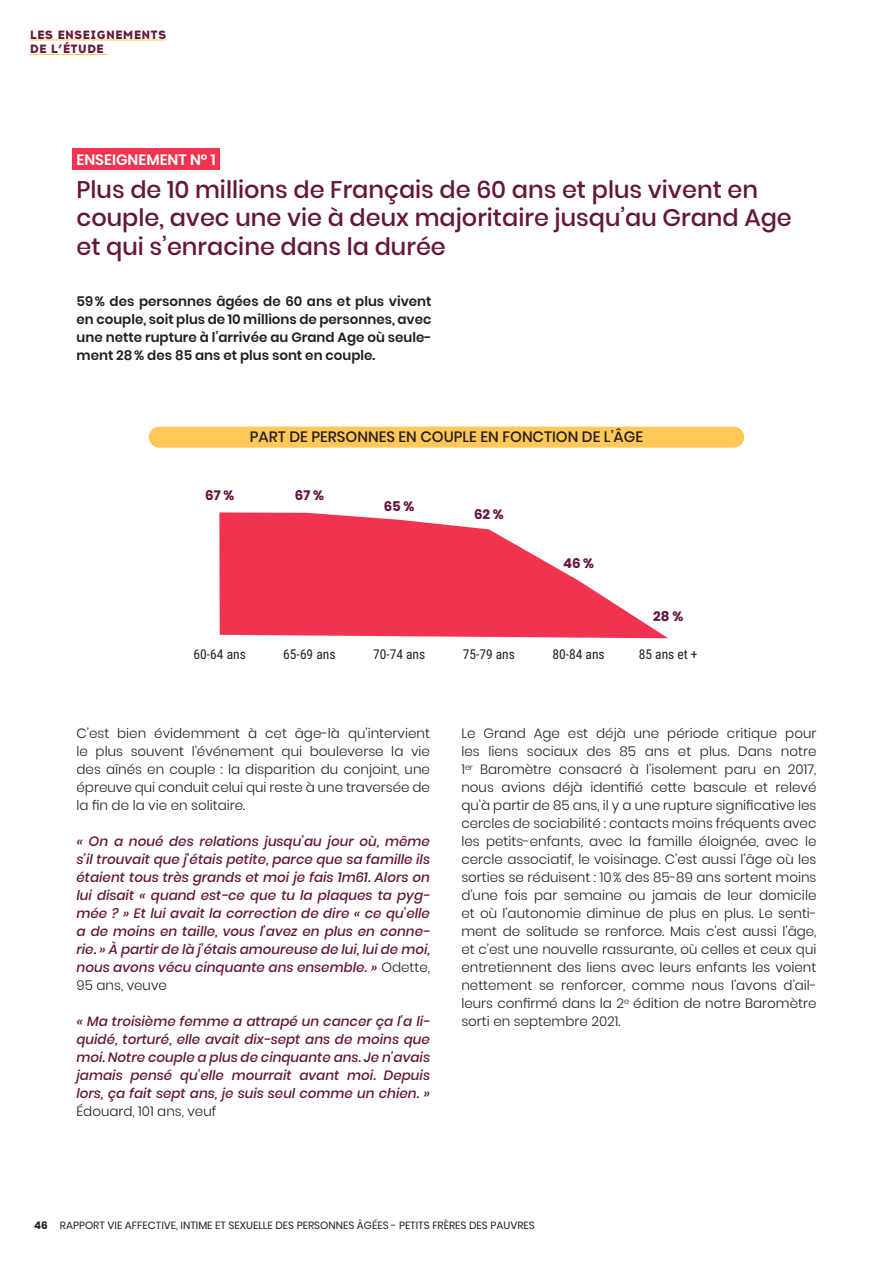
<style>
.page{position:relative;width:893px;height:1263px;background:#fff}
.page>*{position:absolute;margin:0;border:0;box-sizing:border-box;transform-origin:0 0}
.t1{font:500 24px/28.8px "Poppins";color:#64173c}
.t2{font:500 15px "Poppins";color:#241f1f}
.t3{font:600 15px "Poppins";color:#fff}
.t4{font:300 13.5px/18px "Poppins";color:#241f1f;text-align:justify}
.t5{font:italic 500 13.5px/18px "Poppins";color:#64173c;text-align:justify}
.t6{font:600 13.5px/18px "Poppins";color:#241f1f;text-align:justify}
.t7{font:13.5px "Roboto Condensed";color:#241f1f}
.t8{font:700 13.5px "Poppins";color:#64133f}
.t9{font:800 12px/14.4px "Acrom";letter-spacing:.01em;color:#64173c}
.t10{font:10.5px "Poppins";color:#241f1f}
.s1{font-weight:300;font-style:normal;color:#241f1f}
.s2{font-weight:700}
</style>
<div class="page">
<div style="left:72px;top:149px;width:148px;height:21px;background:#f1334f"></div>
<div style="left:149px;top:427px;width:595px;height:21px;background:#ffc858;border-radius:10px"></div>
<svg style="left:219px;top:512px;width:449px;height:126px;fill:#f1334f"></svg>
<hr style="left:30px;top:40px;width:136px;height:1px;background:#ffc858">
<hr style="left:30px;top:54px;width:78px;height:1px;background:#ffc858">
<p class="t9" style="left:30px;top:27px;width:138px">LES ENSEIGNEMENTS<br>DE L’ÉTUDE</p>
<p class="t3" style="left:77px;top:151px;width:141px">ENSEIGNEMENT N° 1</p>
<h1 class="t1" style="left:77px;top:175px;width:717px">Plus de 10 millions de Français de 60 ans et plus vivent en couple, avec une vie à deux majoritaire jusqu’au Grand Age et qui s’enracine dans la durée</h1>
<p class="t6" style="left:77px;top:292px;width:357px">59% des personnes âgées de 60 ans et plus vivent en couple, soit plus de 10 millions de personnes, avec une nette rupture à l’arrivée au Grand Age où seule&shy;ment 28% des 85 ans et plus sont en couple.</p>
<p class="t2" style="left:250px;top:428px;width:395px">PART DE PERSONNES EN COUPLE EN FONCTION DE L’ÂGE</p>
<p class="t8" style="left:205px;top:487px;width:30px">67 %</p>
<p class="t8" style="left:295px;top:487px;width:30px">67 %</p>
<p class="t8" style="left:384px;top:498px;width:32px">65 %</p>
<p class="t8" style="left:474px;top:507px;width:31px">62 %</p>
<p class="t8" style="left:563px;top:555px;width:33px">46 %</p>
<p class="t8" style="left:653px;top:608px;width:31px">28 %</p>
<p class="t7" style="left:194px;top:645px;width:54px">60-64 ans</p>
<p class="t7" style="left:283px;top:645px;width:54px">65-69 ans</p>
<p class="t7" style="left:373px;top:645px;width:54px">70-74 ans</p>
<p class="t7" style="left:463px;top:645px;width:54px">75-79 ans</p>
<p class="t7" style="left:552px;top:645px;width:54px">80-84 ans</p>
<p class="t7" style="left:639px;top:645px;width:60px">85 ans et +</p>
<p class="t4" style="left:77px;top:724px;width:355px">C’est bien évidemment à cet âge-là qu’intervient le plus souvent l’événement qui bouleverse la vie des aînés en couple : la disparition du conjoint, une épreuve qui conduit celui qui reste à une traversée de la fin de la vie en solitaire.</p>
<p class="t5" style="left:77px;top:832px;width:355px">« On a noué des relations jusqu’au jour où, même s’il trouvait que j’étais petite, parce que sa famille ils étaient tous très grands et moi je fais 1m61. Alors on lui disait « quand est-ce que tu la plaques ta pyg&shy;mée ? » Et lui avait la correction de dire « ce qu’elle a de moins en taille, vous l’avez en plus en conne&shy;rie. » À partir de là j’étais amoureuse de lui, lui de moi, nous avons vécu cinquante ans ensemble. » <span class="s1">Odette, 95 ans, veuve</span></p>
<p class="t5" style="left:77px;top:1012px;width:355px">« Ma troisième femme a attrapé un cancer ça l’a li&shy;quidé, torturé, elle avait dix-sept ans de moins que moi. Notre couple a plus de cinquante ans. Je n’avais jamais pensé qu’elle mourrait avant moi. Depuis lors, ça fait sept ans, je suis seul comme un chien. »</p>
<p class="t4" style="left:77px;top:1102px;width:141px">Édouard, 101 ans, veuf</p>
<p class="t4" style="left:461px;top:724px;width:357px">Le Grand Age est déjà une période critique pour les liens sociaux des 85 ans et plus. Dans notre 1<sup>er</sup> Baromètre consacré à l’isolement paru en 2017, nous avions déjà identifié cette bascule et relevé qu’à partir de 85 ans, il y a une rupture significative les cercles de sociabilité : contacts moins fréquents avec les petits-enfants, avec la famille éloignée, avec le cercle associatif, le voisinage. C’est aussi l’âge où les sorties se réduisent : 10% des 85-89 ans sortent moins d’une fois par semaine ou jamais de leur domicile et où l’autonomie diminue de plus en plus. Le senti&shy;ment de solitude se renforce. Mais c’est aussi l’âge, et c’est une nouvelle rassurante, où celles et ceux qui entretiennent des liens avec leurs enfants les voient nettement se renforcer, comme nous l’avons d’ail&shy;leurs confirmé dans la 2<sup>e</sup> édition de notre Baromètre sorti en septembre 2021.</p>
<p class="t10" style="left:34px;top:1219px;width:502px"><span class="s2">46</span> RAPPORT VIE AFFECTIVE, INTIME ET SEXUELLE DES PERSONNES ÂGÉES - PETITS FRÈRES DES PAUVRES</p>
</div>
